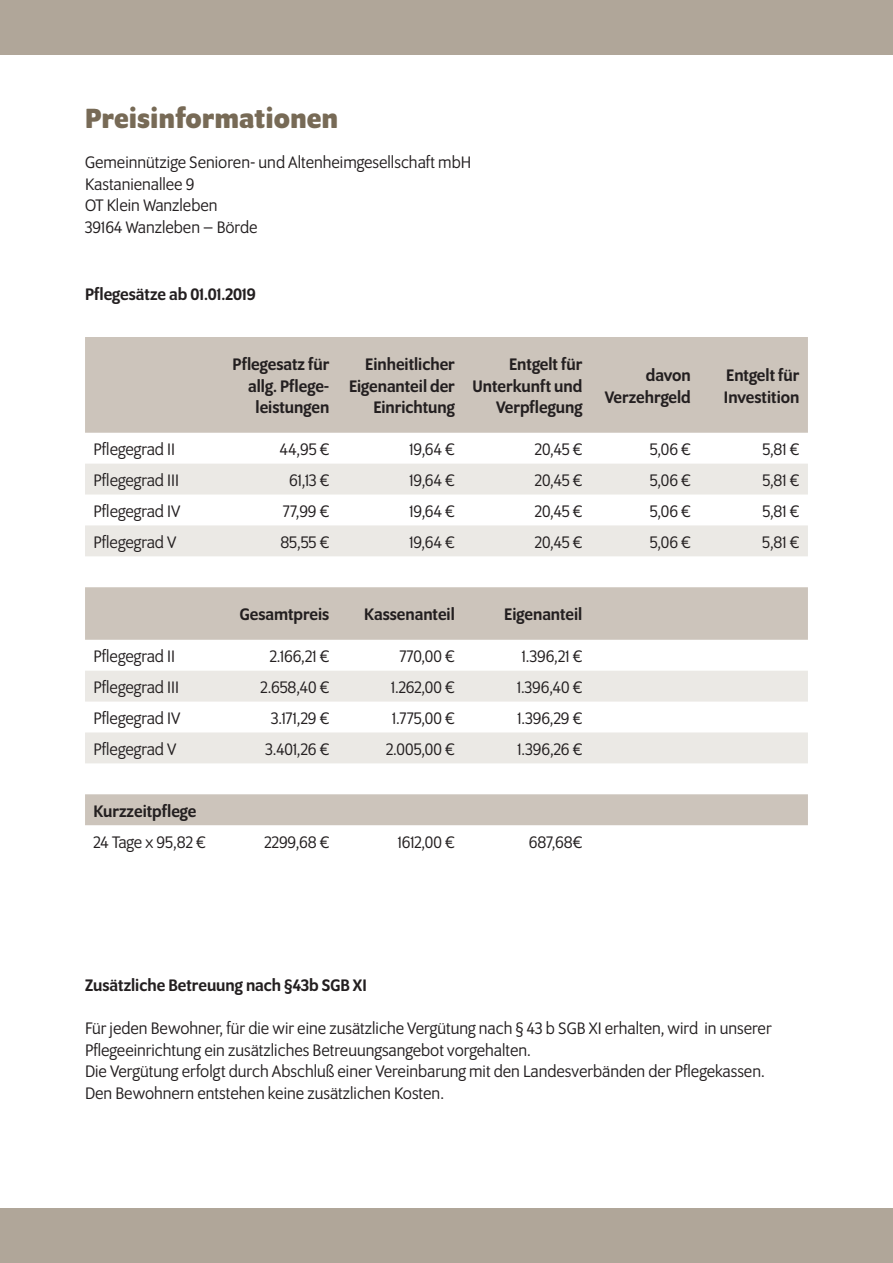
<style>
.page{position:relative;width:893px;height:1263px;background:#fff}
.page>*{position:absolute;margin:0;border:0;box-sizing:border-box;transform-origin:0 0}
.t1{font:700 30px "Program OT";color:#776a56}
.t2{font:18px/21.6px "Program OT";color:#231f20}
.t3{font:500 18px/21.6px "Program OT";color:#231f20;text-align:right}
</style>
<div class="page">
<div style="left:0;top:0;width:893px;height:54px;background:#b0a699"></div>
<div style="left:0;top:1209px;width:893px;height:54px;background:#b0a699"></div>
<svg style="left:85px;top:337px;width:723px;height:488px;fill:#ccc4bb"></svg>
<svg style="left:85px;top:464px;width:723px;height:299px"></svg>
<h1 class="t1" style="left:85px;top:101px;width:255px">Preisinformationen</h1>
<p class="t2" style="left:85px;top:151px;width:388px">Gemeinnützige Senioren- und Altenheimgesellschaft mbH<br>Kastanienallee 9<br>OT Klein Wanzleben<br>39164 Wanzleben – Börde</p>
<p class="t3" style="left:85px;top:283px;width:172px">Pflegesätze ab 01.01.2019</p>
<p class="t3" style="left:233px;top:353px;width:98px">Pflegesatz für allg. Pflege&shy;leistungen</p>
<p class="t3" style="left:349px;top:353px;width:107px">Einheitlicher<br>Eigenanteil der<br>Einrichtung</p>
<p class="t3" style="left:473px;top:353px;width:111px">Entgelt für<br>Unterkunft und<br>Verpflegung</p>
<p class="t3" style="left:605px;top:364px;width:88px">davon<br>Verzehrgeld</p>
<p class="t3" style="left:724px;top:364px;width:77px;text-align:left">Entgelt für<br>Investition</p>
<p class="t2" style="left:94px;top:438px;width:83px">Pflegegrad II</p>
<p class="t2" style="left:280px;top:438px;width:51px">44,95 €</p>
<p class="t2" style="left:410px;top:438px;width:47px">19,64 €</p>
<p class="t2" style="left:535px;top:438px;width:49px">20,45 €</p>
<p class="t2" style="left:650px;top:438px;width:43px">5,06 €</p>
<p class="t2" style="left:762px;top:438px;width:39px">5,81 €</p>
<p class="t2" style="left:94px;top:469px;width:87px">Pflegegrad III</p>
<p class="t2" style="left:289px;top:469px;width:42px">61,13 €</p>
<p class="t2" style="left:410px;top:469px;width:47px">19,64 €</p>
<p class="t2" style="left:535px;top:469px;width:49px">20,45 €</p>
<p class="t2" style="left:650px;top:469px;width:43px">5,06 €</p>
<p class="t2" style="left:762px;top:469px;width:39px">5,81 €</p>
<p class="t2" style="left:94px;top:500px;width:88px">Pflegegrad IV</p>
<p class="t2" style="left:283px;top:500px;width:48px">77,99 €</p>
<p class="t2" style="left:410px;top:500px;width:47px">19,64 €</p>
<p class="t2" style="left:535px;top:500px;width:49px">20,45 €</p>
<p class="t2" style="left:650px;top:500px;width:43px">5,06 €</p>
<p class="t2" style="left:762px;top:500px;width:39px">5,81 €</p>
<p class="t2" style="left:94px;top:531px;width:84px">Pflegegrad V</p>
<p class="t2" style="left:280px;top:531px;width:50px">85,55 €</p>
<p class="t2" style="left:410px;top:531px;width:47px">19,64 €</p>
<p class="t2" style="left:535px;top:531px;width:49px">20,45 €</p>
<p class="t2" style="left:650px;top:531px;width:43px">5,06 €</p>
<p class="t2" style="left:762px;top:531px;width:39px">5,81 €</p>
<p class="t3" style="left:240px;top:604px;width:91px">Gesamtpreis</p>
<p class="t3" style="left:364px;top:604px;width:92px">Kassenanteil</p>
<p class="t3" style="left:504px;top:604px;width:80px">Eigenanteil</p>
<p class="t2" style="left:94px;top:645px;width:83px">Pflegegrad II</p>
<p class="t2" style="left:270px;top:645px;width:61px">2.166,21 €</p>
<p class="t2" style="left:399px;top:645px;width:57px">770,00 €</p>
<p class="t2" style="left:522px;top:645px;width:62px">1.396,21 €</p>
<p class="t2" style="left:94px;top:676px;width:87px">Pflegegrad III</p>
<p class="t2" style="left:261px;top:676px;width:70px">2.658,40 €</p>
<p class="t2" style="left:391px;top:676px;width:65px">1.262,00 €</p>
<p class="t2" style="left:517px;top:676px;width:67px">1.396,40 €</p>
<p class="t2" style="left:94px;top:707px;width:88px">Pflegegrad IV</p>
<p class="t2" style="left:271px;top:707px;width:60px">3.171,29 €</p>
<p class="t2" style="left:392px;top:707px;width:64px">1.775,00 €</p>
<p class="t2" style="left:517px;top:707px;width:66px">1.396,29 €</p>
<p class="t2" style="left:94px;top:738px;width:84px">Pflegegrad V</p>
<p class="t2" style="left:266px;top:738px;width:65px">3.401,26 €</p>
<p class="t2" style="left:386px;top:738px;width:70px">2.005,00 €</p>
<p class="t2" style="left:518px;top:738px;width:66px">1.396,26 €</p>
<p class="t3" style="left:94px;top:800px;width:104px">Kurzzeitpflege</p>
<p class="t2" style="left:94px;top:831px;width:114px">24 Tage x 95,82 €</p>
<p class="t2" style="left:264px;top:831px;width:66px">2299,68 €</p>
<p class="t2" style="left:398px;top:831px;width:58px">1612,00 €</p>
<p class="t2" style="left:529px;top:831px;width:55px">687,68€</p>
<p class="t3" style="left:85px;top:974px;width:283px">Zusätzliche Betreuung nach §43b SGB XI</p>
<p class="t2" style="left:85px;top:1017px;width:688px">Für jeden Bewohner, für die wir eine zusätzliche Vergütung nach § 43 b SGB XI erhalten, wird in unserer Pflegeeinrichtung ein zusätzliches Betreuungsangebot vorgehalten.<br>Die Vergütung erfolgt durch Abschluß einer Vereinbarung mit den Landesverbänden der Pflegekassen.<br>Den Bewohnern entstehen keine zusätzlichen Kosten.</p>
</div>
